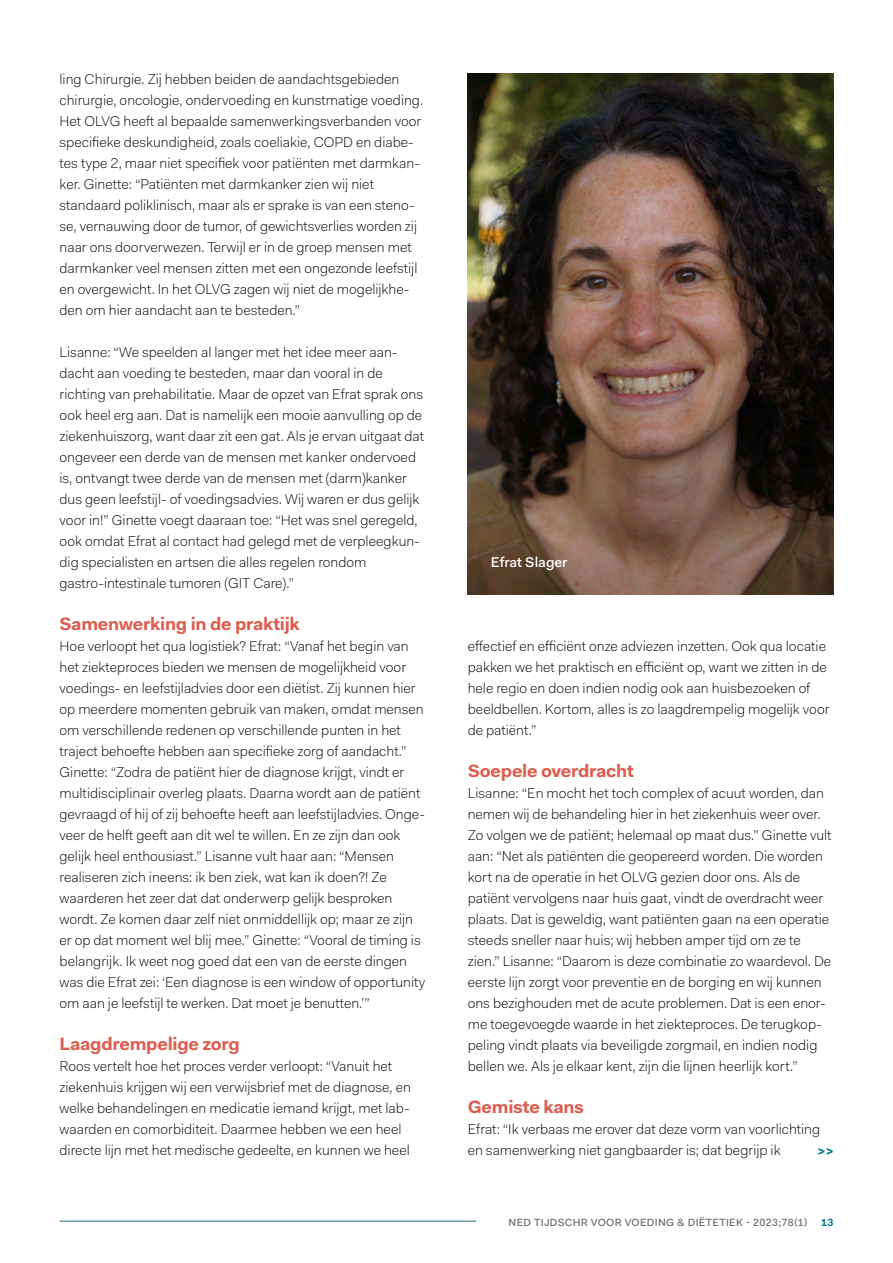
<style>
.page{position:relative;width:893px;height:1263px;background:#fff}
.page>*{position:absolute;margin:0;border:0;box-sizing:border-box;transform-origin:0 0}
.TUSSENKOP_FAKT_bold{font:700 18px "Fakt Pro";letter-spacing:-.015em;color:#dd5d50}
.BODY{font:300 14.25px/21px "Fakt Pro";color:#000}
.BIJSCHRIFT_ONDERSCHR{font:500 14.25px "Fakt Pro";color:#fff}
.BODY-2{font:700 14.25px "Fakt Pro";color:#007b8b}
.t1{font:500 10.5px "Fakt Pro";letter-spacing:.03em;color:#707172}
.t2{font:700 10.5px "Fakt Pro";color:#007b8b}
</style>
<div class="page">
<img style="left:468px;top:74px;width:365px;height:520px">
<hr style="left:60px;top:1220px;width:416px;height:2px;background:#6a9da9">
<p class="BODY" style="left:60px;top:69px;width:365px">ling Chirurgie. Zij hebben beiden de aandachtsgebieden chirurgie, oncologie, ondervoeding en kunstmatige voeding.<br>Het OLVG heeft al bepaalde samenwerkingsverbanden voor specifieke deskundigheid, zoals coeliakie, COPD en diabe&shy;tes type 2, maar niet specifiek voor patiënten met darmkan&shy;ker. Ginette: “Patiënten met darmkanker zien wij niet standaard poliklinisch, maar als er sprake is van een steno&shy;se, vernauwing door de tumor, of gewichtsverlies worden zij naar ons doorverwezen. Terwijl er in de groep mensen met darmkanker veel mensen zitten met een ongezonde leefstijl en overgewicht. In het OLVG zagen wij niet de mogelijkhe&shy;den om hier aandacht aan te besteden.”</p>
<p class="BODY" style="left:60px;top:342px;width:366px">Lisanne: “We speelden al langer met het idee meer aan&shy;dacht aan voeding te besteden, maar dan vooral in de richting van prehabilitatie. Maar de opzet van Efrat sprak ons ook heel erg aan. Dat is namelijk een mooie aanvulling op de ziekenhuiszorg, want daar zit een gat. Als je ervan uitgaat dat ongeveer een derde van de mensen met kanker ondervoed is, ontvangt twee derde van de mensen met (darm)kanker dus geen leefstijl- of voedingsadvies. Wij waren er dus gelijk voor in!” Ginette voegt daaraan toe: “Het was snel geregeld, ook omdat Efrat al contact had gelegd met de verpleegkun&shy;dig specialisten en artsen die alles regelen rondom gastro-intestinale tumoren (GIT Care).”</p>
<p class="TUSSENKOP_FAKT_bold" style="left:60px;top:612px;width:242px">Samenwerking in de praktijk</p>
<p class="BODY" style="left:60px;top:636px;width:367px">Hoe verloopt het qua logistiek? Efrat: “Vanaf het begin van het ziekteproces bieden we mensen de mogelijkheid voor voedings- en leefstijladvies door een diëtist. Zij kunnen hier op meerdere momenten gebruik van maken, omdat mensen om verschillende redenen op verschillende punten in het traject behoefte hebben aan specifieke zorg of aandacht.” Ginette: “Zodra de patiënt hier de diagnose krijgt, vindt er multidisciplinair overleg plaats. Daarna wordt aan de patiënt gevraagd of hij of zij behoefte heeft aan leefstijladvies. Onge&shy;veer de helft geeft aan dit wel te willen. En ze zijn dan ook gelijk heel enthousiast.” Lisanne vult haar aan: “Mensen realiseren zich ineens: ik ben ziek, wat kan ik doen?! Ze waarderen het zeer dat dat onderwerp gelijk besproken wordt. Ze komen daar zelf niet onmiddellijk op; maar ze zijn er op dat moment wel blij mee.” Ginette: “Vooral de timing is belangrijk. Ik weet nog goed dat een van de eerste dingen was die Efrat zei: ‘Een diagnose is een window of opportunity om aan je leefstijl te werken. Dat moet je benutten.’”</p>
<p class="TUSSENKOP_FAKT_bold" style="left:60px;top:1032px;width:182px">Laagdrempelige zorg</p>
<p class="BODY" style="left:60px;top:1056px;width:353px">Roos vertelt hoe het proces verder verloopt: “Vanuit het ziekenhuis krijgen wij een verwijsbrief met de diagnose, en welke behandelingen en medicatie iemand krijgt, met lab&shy;waarden en comorbiditeit. Daarmee hebben we een heel directe lijn met het medische gedeelte, en kunnen we heel</p>
<p class="BIJSCHRIFT_ONDERSCHR" style="left:491px;top:553px;width:78px">Efrat Slager</p>
<p class="BODY" style="left:468px;top:636px;width:363px">effectief en efficiënt onze adviezen inzetten. Ook qua locatie pakken we het praktisch en efficiënt op, want we zitten in de hele regio en doen indien nodig ook aan huisbezoeken of beeldbellen. Kortom, alles is zo laagdrempelig mogelijk voor de patiënt.”</p>
<p class="TUSSENKOP_FAKT_bold" style="left:468px;top:759px;width:168px">Soepele overdracht</p>
<p class="BODY" style="left:468px;top:783px;width:365px">Lisanne: “En mocht het toch complex of acuut worden, dan nemen wij de behandeling hier in het ziekenhuis weer over.<br>Zo volgen we de patiënt; helemaal op maat dus.” Ginette vult aan: “Net als patiënten die geopereerd worden. Die worden kort na de operatie in het OLVG gezien door ons. Als de patiënt vervolgens naar huis gaat, vindt de overdracht weer plaats. Dat is geweldig, want patiënten gaan na een operatie steeds sneller naar huis; wij hebben amper tijd om ze te zien.” Lisanne: “Daarom is deze combinatie zo waardevol. De eerste lijn zorgt voor preventie en de borging en wij kunnen ons bezighouden met de acute problemen. Dat is een enor&shy;me toegevoegde waarde in het ziekteproces. De terugkop&shy;peling vindt plaats via beveiligde zorgmail, en indien nodig bellen we. Als je elkaar kent, zijn die lijnen heerlijk kort.”</p>
<p class="TUSSENKOP_FAKT_bold" style="left:468px;top:1095px;width:118px">Gemiste kans</p>
<p class="BODY" style="left:468px;top:1119px;width:354px">Efrat: “Ik verbaas me erover dat deze vorm van voorlichting en samenwerking niet gangbaarder is; dat begrijp ik</p>
<p class="BODY-2" style="left:818px;top:1141px;width:18px">&gt;&gt;</p>
<p class="t1" style="left:509px;top:1215px;width:301px">NED TIJDSCHR VOOR VOEDING &amp; DIËTETIEK - 2023;78(1)</p>
<p class="t2" style="left:821px;top:1215px;width:14px">13</p>
</div>
